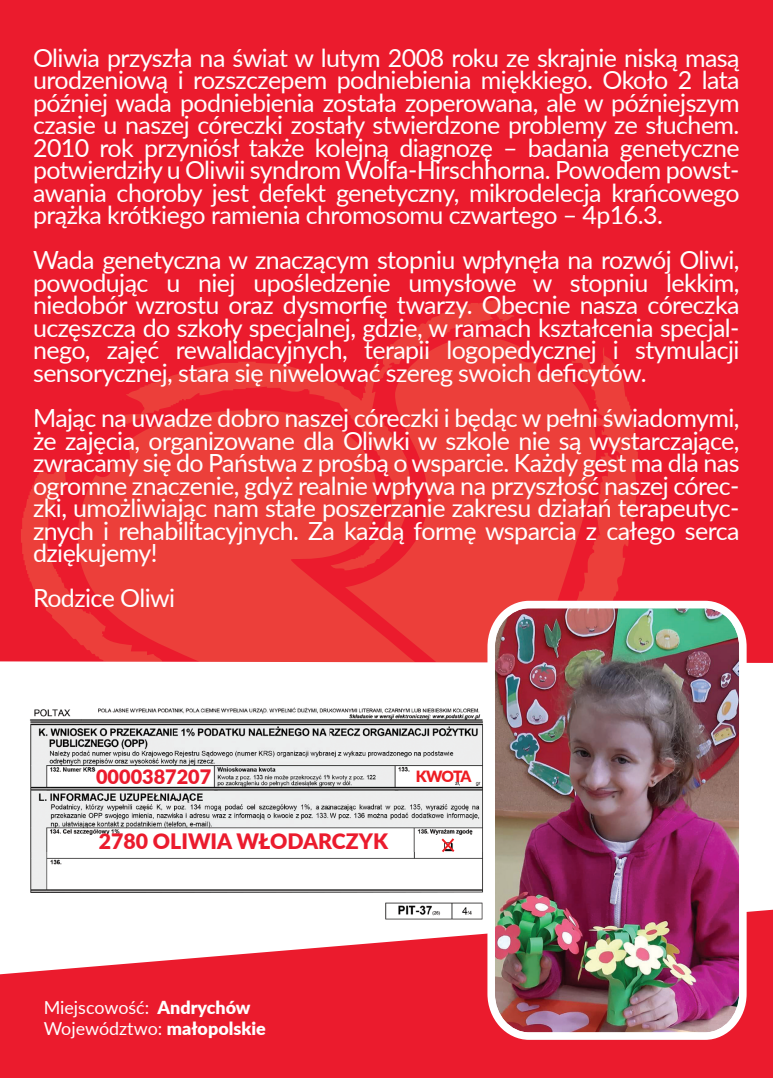
<style>
.page{position:relative;width:773px;height:1078px;background:#fff}
.page>*{position:absolute;margin:0;border:0;box-sizing:border-box;transform-origin:0 0}
.t1{font:25px/22.5px "Lato";letter-spacing:-.025em;color:#fff;text-align:justify}
.t2{font:900 21.25px "Lato";color:#eb1b2d}
.t3{font:900 19.75px "Lato";color:#eb1b2d}
.t4{font:18px/21.5px "Lato";color:#fff}
.t5{font:900 15.5px "Lato";letter-spacing:-.07em;color:#ee1d23}
.s1{font-weight:900}
</style>
<div class="page">
<div style="left:0;top:0;width:772px;height:785px;background:#eb1b2d"></div>
<svg style="left:21px;top:299px;width:616px;height:362px;fill:#eb3d39"></svg>
<svg style="left:78px;top:410px;width:337px;height:251px;fill:#ec3f3a"></svg>
<div style="left:0;top:661px;width:772px;height:124px;background:#fff"></div>
<svg style="left:0;top:909px;width:772px;height:168px;fill:#eb1b2d"></svg>
<img style="left:487px;top:600px;width:259px;height:439px">
<img style="left:18px;top:704px;width:484px;height:221px">
<svg style="left:441px;top:838px;width:13px;height:14px"></svg>
<p class="t1" style="left:33px;top:45px;width:708px">Oliwia przyszła na świat w lutym 2008 roku ze skrajnie niską masą urodzeniową i rozszczepem podniebienia miękkiego. Około 2 lata później wada podniebienia została zoperowana, ale w późniejszym czasie u naszej córeczki zostały stwierdzone problemy ze słuchem.<br>2010 rok przyniósł także kolejną diagnozę – badania genetyczne potwierdziły u Oliwii syndrom Wolfa-Hirschhorna. Powodem powst&shy;awania choroby jest defekt genetyczny, mikrodelecja krańcowego prążka krótkiego ramienia chromosomu czwartego – 4p16.3.</p>
<p class="t1" style="left:33px;top:248px;width:708px">Wada genetyczna w znaczącym stopniu wpłynęła na rozwój Oliwi, powodując u niej upośledzenie umysłowe w stopniu lekkim, niedobór wzrostu oraz dysmorfię twarzy. Obecnie nasza córeczka uczęszcza do szkoły specjalnej, gdzie, w ramach kształcenia specjal&shy;nego, zajęć rewalidacyjnych, terapii logopedycznej i stymulacji sensorycznej, stara się niwelować szereg swoich deficytów.</p>
<p class="t1" style="left:33px;top:405px;width:708px">Mając na uwadze dobro naszej córeczki i będąc w pełni świadomymi, że zajęcia, organizowane dla Oliwki w szkole nie są wystarczające, zwracamy się do Państwa z prośbą o wsparcie. Każdy gest ma dla nas ogromne znaczenie, gdyż realnie wpływa na przyszłość naszej córec&shy;zki, umożliwiając nam stałe poszerzanie zakresu działań terapeutyc&shy;znych i rehabilitacyjnych. Za każdą formę wsparcia z całego serca dziękujemy!</p>
<p class="t1" style="left:33px;top:585px;width:144px">Rodzice Oliwi</p>
<p class="t3" style="left:96px;top:761px;width:117px">0000387207</p>
<p class="t5" style="left:416px;top:764px;width:57px">KWOTA</p>
<p class="t2" style="left:99px;top:825px;width:291px">2780 OLIWIA WŁODARCZYK</p>
<p class="t4" style="left:44px;top:995px;width:223px">Miejscowość: <span class="s1">Andrychów<br></span>Województwo: <span class="s1">małopolskie</span></p>
</div>
